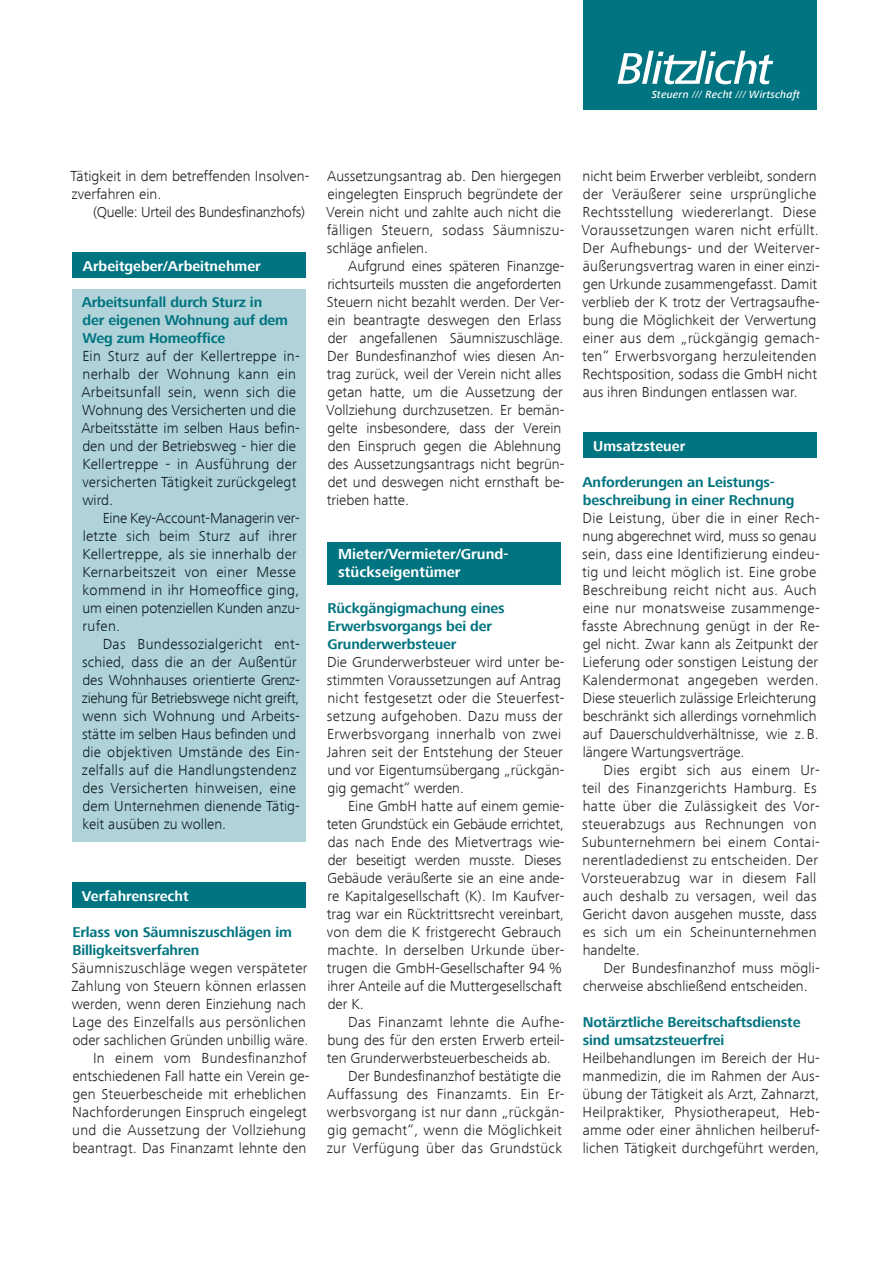
<style>
.page{position:relative;width:893px;height:1263px;background:#fff}
.page>*{position:absolute;margin:0;border:0;box-sizing:border-box;transform-origin:0 0}
.t1{font:300 15px/18px "Frutiger Next Com";color:#231f20}
.t2{font:300 15px/18px "Frutiger Next Com";letter-spacing:.01em;color:#0c191d}
.t3{font:300 15px/18px "Frutiger Next Com";letter-spacing:.02em;color:#231f20}
.t4{font:700 15px/18px "Frutiger Next Com";color:#fff}
.t5{font:300 15px "Frutiger Next Com";letter-spacing:-.02em;color:#231f20}
.t6{font:700 14.7px/18px "Frutiger Next Com";letter-spacing:-.01em;color:#007480}
.t7{font:700 14.7px "Frutiger Next Com";color:#fff}
.t8{font:italic 500 10.8px "Frutiger Next Com";letter-spacing:.02em;color:#fff}
.s1{font-weight:400}
</style>
<div class="page">
<div style="left:72px;top:253px;width:234px;height:25px;background:#007480"></div>
<div style="left:72px;top:883px;width:234px;height:25px;background:#007480"></div>
<div style="left:72px;top:289px;width:234px;height:552px;background:#b0d3d9"></div>
<div style="left:327px;top:542px;width:234px;height:42px;background:#007480"></div>
<div style="left:583px;top:433px;width:233px;height:25px;background:#007480"></div>
<div style="left:583px;top:0;width:233px;height:110px;background:#007480"></div>
<svg style="left:617px;top:51px;width:156px;height:33px"></svg>
<p class="t8" style="left:652px;top:88px;width:150px">Steuern <span class="s1">///</span> Recht <span class="s1">///</span> Wirtschaft</p>
<p class="t1" style="left:71px;top:167px;width:240px">Tätigkeit in dem betreffenden Insolven&shy;zverfahren ein.</p>
<p class="t5" style="left:93px;top:203px;width:214px">(Quelle: Urteil des Bundesfinanzhofs)</p>
<p class="t7" style="left:83px;top:257px;width:180px">Arbeitgeber/Arbeitnehmer</p>
<p class="t6" style="left:82px;top:293px;width:208px">Arbeitsunfall durch Sturz in<br>der eigenen Wohnung auf dem<br>Weg zum Homeoffice</p>
<p class="t2" style="left:81px;top:347px;width:220px">Ein Sturz auf der Kellertreppe in&shy;nerhalb der Wohnung kann ein<br>Arbeitsunfall sein, wenn sich die<br>Wohnung des Versicherten und die<br>Arbeitsstätte im selben Haus befin&shy;den und der Betriebsweg - hier die<br>Kellertreppe - in Ausführung der versicherten Tätigkeit zurückgelegt wird.</p>
<p class="t2" style="left:82px;top:509px;width:219px;text-indent:20px">Eine Key-Account-Managerin ver&shy;letzte sich beim Sturz auf ihrer<br>Kellertreppe, als sie innerhalb der<br>Kernarbeitszeit von einer Messe kommend in ihr Homeoffice ging, um einen potenziellen Kunden anzu&shy;rufen.</p>
<p class="t2" style="left:82px;top:635px;width:219px;text-indent:21px">Das Bundessozialgericht ent&shy;schied, dass die an der Außentür des Wohnhauses orientierte Grenz&shy;ziehung für Betriebswege nicht greift, wenn sich Wohnung und Arbeits&shy;stätte im selben Haus befinden und die objektiven Umstände des Ein&shy;zelfalls auf die Handlungstendenz des Versicherten hinweisen, eine dem Unternehmen dienende Tätig&shy;keit ausüben zu wollen.</p>
<p class="t7" style="left:82px;top:887px;width:108px">Verfahrensrecht</p>
<p class="t6" style="left:72px;top:923px;width:221px">Erlass von Säumniszuschlägen im<br>Billigkeitsverfahren</p>
<p class="t1" style="left:71px;top:959px;width:240px;text-align:right">Säumniszuschläge wegen verspäteter Zahlung von Steuern können erlassen werden, wenn deren Einziehung nach Lage des Einzelfalls aus persönlichen oder sachlichen Gründen unbillig wäre.<br>In einem vom Bundesfinanzhof entschiedenen Fall hatte ein Verein ge&shy;gen Steuerbescheide mit erheblichen Nachforderungen Einspruch eingelegt und die Aussetzung der Vollziehung beantragt. Das Finanzamt lehnte den</p>
<p class="t1" style="left:326px;top:167px;width:240px">Aussetzungsantrag ab. Den hiergegen eingelegten Einspruch begründete der Verein nicht und zahlte auch nicht die fälligen Steuern, sodass Säumniszu&shy;schläge anfielen.</p>
<p class="t1" style="left:326px;top:257px;width:240px;text-indent:22px">Aufgrund eines späteren Finanzge&shy;richtsurteils mussten die angeforderten Steuern nicht bezahlt werden. Der Ver&shy;ein beantragte deswegen den Erlass der angefallenen Säumniszuschläge.<br>Der Bundesfinanzhof wies diesen An&shy;trag zurück, weil der Verein nicht alles getan hatte, um die Aussetzung der Vollziehung durchzusetzen. Er bemän&shy;gelte insbesondere, dass der Verein den Einspruch gegen die Ablehnung des Aussetzungsantrags nicht begrün&shy;det und deswegen nicht ernsthaft be&shy;trieben hatte.</p>
<p class="t4" style="left:338px;top:545px;width:172px">Mieter/Vermieter/Grund&shy;stückseigentümer</p>
<p class="t6" style="left:327px;top:599px;width:179px">Rückgängigmachung eines<br>Erwerbsvorgangs bei der<br>Grunderwerbsteuer</p>
<p class="t1" style="left:327px;top:653px;width:239px">Die Grunderwerbsteuer wird unter be&shy;stimmten Voraussetzungen auf Antrag nicht festgesetzt oder die Steuerfest&shy;setzung aufgehoben. Dazu muss der Erwerbsvorgang innerhalb von zwei Jahren seit der Entstehung der Steuer und vor Eigentumsübergang „rückgän&shy;gig gemacht“ werden.</p>
<p class="t1" style="left:327px;top:797px;width:239px;text-indent:21px">Eine GmbH hatte auf einem gemie&shy;teten Grundstück ein Gebäude errichtet, das nach Ende des Mietvertrags wie&shy;der beseitigt werden musste. Dieses Gebäude veräußerte sie an eine ande&shy;re Kapitalgesellschaft (K). Im Kaufver&shy;trag war ein Rücktrittsrecht vereinbart, von dem die K fristgerecht Gebrauch machte. In derselben Urkunde über&shy;trugen die GmbH-Gesellschafter 94 % ihrer Anteile auf die Muttergesellschaft der K.</p>
<p class="t3" style="left:348px;top:1013px;width:218px">Das Finanzamt lehnte die Aufhe-</p>
<p class="t1" style="left:327px;top:1031px;width:239px">bung des für den ersten Erwerb erteil-</p>
<p class="t1" style="left:327px;top:1049px;width:226px">ten Grunderwerbsteuerbescheids ab.</p>
<p class="t1" style="left:348px;top:1067px;width:214px">Der Bundesfinanzhof bestätigte die</p>
<p class="t3" style="left:327px;top:1085px;width:239px">Auffassung des Finanzamts. Ein Er-</p>
<p class="t3" style="left:327px;top:1103px;width:239px">werbsvorgang ist nur dann „rückgän-</p>
<p class="t3" style="left:328px;top:1121px;width:236px">gig gemacht“, wenn die Möglichkeit</p>
<p class="t3" style="left:327px;top:1139px;width:237px">zur Verfügung über das Grundstück</p>
<p class="t1" style="left:581px;top:167px;width:240px">nicht beim Erwerber verbleibt, sondern der Veräußerer seine ursprüngliche Rechtsstellung wiedererlangt. Diese Voraussetzungen waren nicht erfüllt.<br>Der Aufhebungs- und der Weiterver&shy;äußerungsvertrag waren in einer einzi&shy;gen Urkunde zusammengefasst. Damit verblieb der K trotz der Vertragsaufhe&shy;bung die Möglichkeit der Verwertung einer aus dem „rückgängig gemach&shy;ten“ Erwerbsvorgang herzuleitenden Rechtsposition, sodass die GmbH nicht aus ihren Bindungen entlassen war.</p>
<p class="t7" style="left:593px;top:437px;width:94px">Umsatzsteuer</p>
<p class="t6" style="left:582px;top:473px;width:214px">Anforderungen an Leistungs&shy;beschreibung in einer Rechnung</p>
<p class="t1" style="left:582px;top:509px;width:239px">Die Leistung, über die in einer Rech&shy;nung abgerechnet wird, muss so genau sein, dass eine Identifizierung eindeu&shy;tig und leicht möglich ist. Eine grobe Beschreibung reicht nicht aus. Auch eine nur monatsweise zusammenge&shy;fasste Abrechnung genügt in der Re&shy;gel nicht. Zwar kann als Zeitpunkt der Lieferung oder sonstigen Leistung der Kalendermonat angegeben werden.<br>Diese steuerlich zulässige Erleichterung beschränkt sich allerdings vornehmlich auf Dauerschuldverhältnisse, wie z. B. längere Wartungsverträge.</p>
<p class="t3" style="left:581px;top:761px;width:240px;text-indent:22px">Dies ergibt sich aus einem Ur&shy;teil des Finanzgerichts Hamburg. Es hatte über die Zulässigkeit des Vor&shy;steuerabzugs aus Rechnungen von<br>Subunternehmern bei einem Contai&shy;nerentladedienst zu entscheiden. Der<br>Vorsteuerabzug war in diesem Fall auch deshalb zu versagen, weil das<br>Gericht davon ausgehen musste, dass es sich um ein Scheinunternehmen handelte.</p>
<p class="t1" style="left:583px;top:959px;width:239px;text-indent:21px">Der Bundesfinanzhof muss mögli&shy;cherweise abschließend entscheiden.</p>
<p class="t6" style="left:583px;top:1013px;width:219px">Notärztliche Bereitschaftsdienste sind umsatzsteuerfrei</p>
<p class="t1" style="left:582px;top:1049px;width:239px;text-align:justify">Heilbehandlungen im Bereich der Hu&shy;manmedizin, die im Rahmen der Aus&shy;übung der Tätigkeit als Arzt, Zahnarzt, Heilpraktiker, Physiotherapeut, Heb&shy;amme oder einer ähnlichen heilberuf&shy;lichen Tätigkeit durchgeführt werden,</p>
</div>
